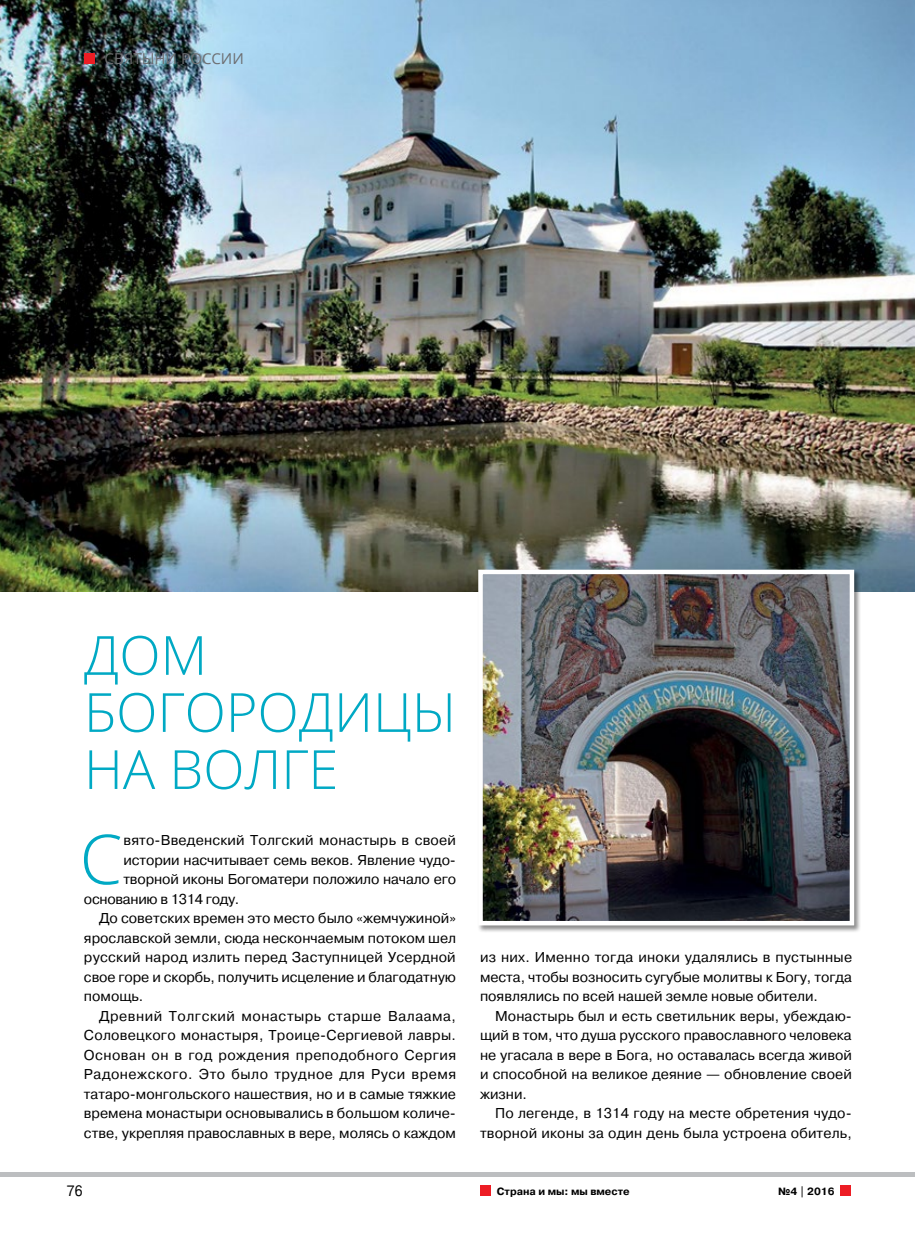
<style>
.page{position:relative;width:915px;height:1234px;background:#fff}
.page>*{position:absolute;margin:0;border:0;box-sizing:border-box;transform-origin:0 0}
.t1{font:300 68.85px "Open Sans";color:#00a9c4}
.t2{font:300 54px/57px "Open Sans";color:#00a9c4}
.t3{font:15px "Open Sans";color:#6d6e71}
.t4{font:15px "Pragmatica";color:#000;scale:.9 1}
.t5{font:14.25px/19.5px "Pragmatica";color:#000;text-align:justify}
.t6{font:14.25px "Pragmatica";letter-spacing:.02em;color:#000}
.t7{font:14.25px "Pragmatica";letter-spacing:.03em;color:#000}
.t8{font:14.25px "Pragmatica";letter-spacing:.035em;color:#000}
.t9{font:14.25px "Pragmatica";letter-spacing:.04em;color:#000}
.t10{font:14.25px "Pragmatica";letter-spacing:-.02em;color:#000}
.t11{font:700 10.5px "Pragmatica C";color:#000}
</style>
<div class="page">
<img style="left:0;top:0;width:914px;height:591px">
<div style="left:477px;top:569px;width:384px;height:363px;background:#000;opacity:.45"></div>
<img style="left:483px;top:574px;width:365px;height:346px">
<div style="left:478px;top:569px;width:375px;height:356px;border:4px solid #fff"></div>
<div style="left:840px;top:1184px;width:10px;height:11px;background:#ed1d24"></div>
<div style="left:480px;top:1184px;width:10px;height:11px;background:#ed1d24"></div>
<div style="left:0;top:1171px;width:914px;height:5px;background:#bcbec0"></div>
<div style="left:84px;top:54px;width:11px;height:10px;background:#ed1d24"></div>
<p class="t3" style="left:105px;top:48px;width:97px">Святыни Росс</p>
<p class="t3" style="left:221px;top:48px;width:24px">ии</p>
<h2 class="t2" style="left:84px;top:625px;width:373px">Дом<br>Бо го родицы на Волге</h2>
<h1 class="t1" style="left:80px;top:811px;width:38px">С</h1>
<p class="t5" style="left:123px;top:830px;width:334px">вято-Введенский Толгский монастырь в своей</p>
<p class="t5" style="left:123px;top:850px;width:331px">истории насчитывает семь веков. Явление чудо-</p>
<p class="t5" style="left:123px;top:869px;width:334px">творной иконы Богоматери положило начало его</p>
<p class="t10" style="left:84px;top:889px;width:157px">основанию в 1314 году.</p>
<p class="t5" style="left:99px;top:908px;width:358px">До советских времен это место было «жемчужиной»</p>
<p class="t5" style="left:84px;top:928px;width:373px">ярославской земли, сюда нескончаемым потоком шел</p>
<p class="t5" style="left:84px;top:947px;width:373px">русский народ излить перед Заступницей Усердной</p>
<p class="t5" style="left:84px;top:967px;width:373px">свое горе и скорбь, получить исцеление и благодатную</p>
<p class="t5" style="left:84px;top:986px;width:61px">помощь.</p>
<p class="t9" style="left:99px;top:1006px;width:358px">Древний Толгский монастырь старше Валаама,</p>
<p class="t6" style="left:84px;top:1026px;width:373px">Соловецкого монастыря, Троице-Сергиевой лавры.</p>
<p class="t7" style="left:84px;top:1045px;width:373px">Основан он в год рождения преподобного Сергия</p>
<p class="t8" style="left:84px;top:1065px;width:373px">Радонежского. Это было трудное для Руси время</p>
<p class="t5" style="left:84px;top:1084px;width:373px">татаро-монгольского нашествия, но и в самые тяжкие</p>
<p class="t5" style="left:84px;top:1103px;width:373px">времена монастыри основывались в большом количе-</p>
<p class="t5" style="left:84px;top:1123px;width:373px">стве, укрепляя православных в вере, молясь о каждом</p>
<p class="t5" style="left:480px;top:947px;width:373px">из них. Именно тогда иноки удалялись в пустынные места, чтобы возносить сугубые молитвы к Богу, тогда появлялись по всей нашей земле новые обители.</p>
<p class="t5" style="left:480px;top:1006px;width:373px;text-indent:15px">Монастырь был и есть светильник веры, убеждаю&shy;щий в том, что душа русского православного человека не угасала в вере в Бога, но оставалась всегда живой и способной на великое деяние — обновление своей жизни.</p>
<p class="t5" style="left:480px;top:1103px;width:373px;text-align:right">По легенде, в 1314 году на месте обретения чудо&shy;творной иконы за один день была устроена обитель,</p>
<p class="t4" style="left:67px;top:1181px;width:19px">76</p>
<p class="t11" style="left:496px;top:1185px;width:134px">Страна и мы: мы вместе</p>
<p class="t11" style="left:778px;top:1185px;width:58px">№4 | 2016</p>
</div>
